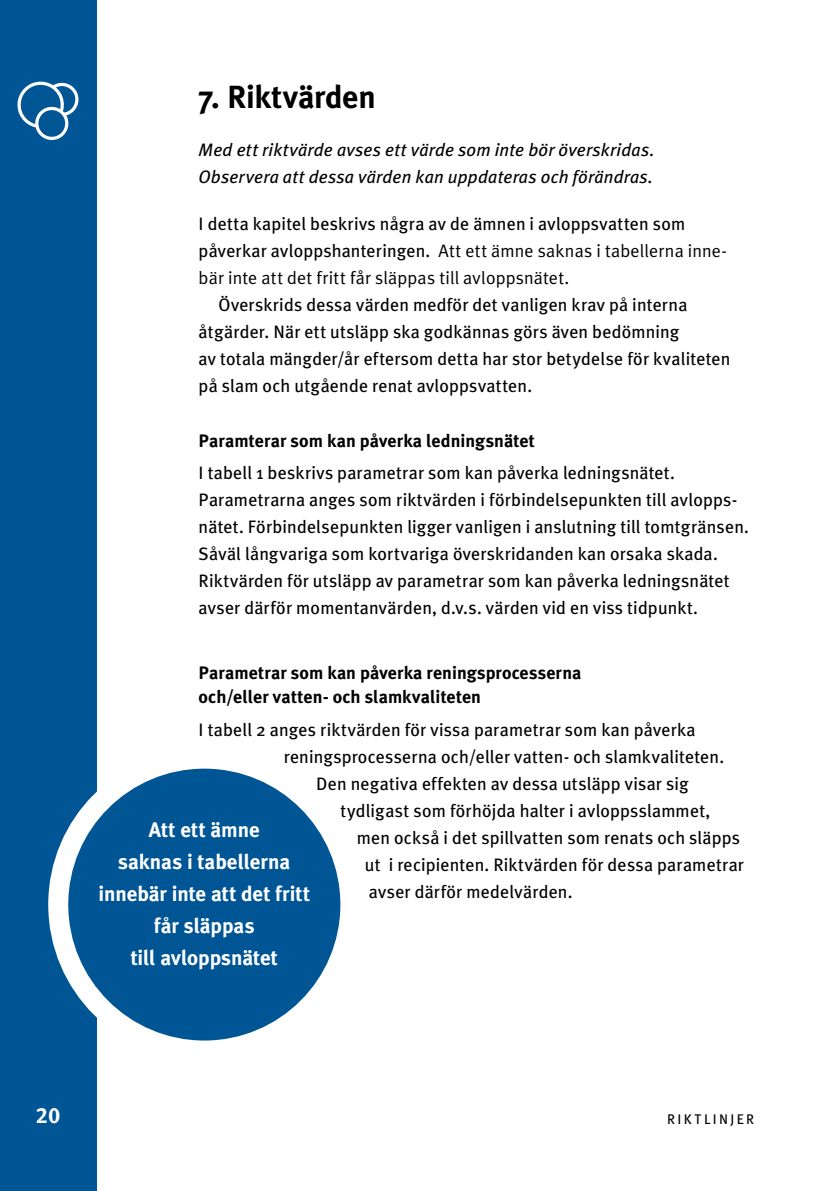
<style>
.page{position:relative;width:840px;height:1191px;background:#fff}
.page>*{position:absolute;margin:0;border:0;box-sizing:border-box;transform-origin:0 0}
.t1{font:700 32px "Meta Plus";letter-spacing:-.01em;color:#000}
.t2{font:22px "Meta Bold LF";color:#fff}
.t3{font:700 21px/32px "Meta Plus";color:#fff;text-align:center}
.t4{font:18px/27px "Meta Plus";letter-spacing:.01em;color:#000}
.t5{font:700 18px/24px "Meta Plus";letter-spacing:.005em;color:#000}
.t6{font:18px/27px "Meta Plus Normal";letter-spacing:.01em;color:#000}
.t7{font:italic 18px/27px "Meta Plus";letter-spacing:.01em;color:#000}
.t8{font:14px "Meta Plus";letter-spacing:.165em;color:#000}
.s1{font-family:"Meta Plus"}
</style>
<div class="page">
<div style="left:0;top:0;width:96px;height:1191px;background:#005595"></div>
<svg style="left:17px;top:82px;width:61px;height:58px"></svg>
<div style="left:58px;top:758px;width:292px;height:292px;background:#005595;border-radius:50%"></div>
<div style="left:48px;top:748px;width:312px;height:312px;border:20px solid #fff;border-radius:50%"></div>
<h1 class="t1" style="left:198px;top:79px;width:178px">7. Riktvärden</h1>
<p class="t7" style="left:198px;top:136px;width:457px">Med ett riktvärde avses ett värde som inte bör överskridas.<br>Observera att dessa värden kan uppdateras och förändras.</p>
<p class="t4" style="left:198px;top:210px;width:488px">I detta kapitel beskrivs några av de ämnen i avloppsvatten som</p>
<p class="t6" style="left:198px;top:237px;width:529px"><span class="s1">påverkar avloppshanteringen.</span> Att ett ämne saknas i tabellerna inne&shy;bär inte att det fritt får släppas till avloppsnätet.</p>
<p class="t4" style="left:198px;top:291px;width:533px;text-indent:20px">Överskrids dessa värden medför det vanligen krav på interna åtgärder. När ett utsläpp ska godkännas görs även bedömning<br>av totala mängder/år eftersom detta har stor betydelse för kvaliteten på slam och utgående renat avloppsvatten.</p>
<p class="t5" style="left:198px;top:428px;width:337px">Paramterar som kan påverka ledningsnätet</p>
<p class="t4" style="left:198px;top:459px;width:551px">I tabell 1 beskrivs parametrar som kan påverka ledningsnätet.<br>Parametrarna anges som riktvärden i förbindelsepunkten till avlopps&shy;nätet. Förbindelsepunkten ligger vanligen i anslutning till tomtgränsen.<br>Såväl långvariga som kortvariga överskridanden kan orsaka skada.<br>Riktvärden för utsläpp av parametrar som kan påverka ledningsnätet avser därför momentanvärden, d.v.s. värden vid en viss tidpunkt.</p>
<p class="t5" style="left:198px;top:661px;width:384px">Parametrar som kan påverka reningsprocesserna och/eller vatten- och slamkvaliteten</p>
<p class="t4" style="left:198px;top:716px;width:498px">I tabell 2 anges riktvärden för vissa parametrar som kan påverka</p>
<p class="t4" style="left:283px;top:743px;width:441px">reningsprocesserna och/eller vatten- och slamkvaliteten.</p>
<p class="t4" style="left:316px;top:770px;width:373px">Den negativa effekten av dessa utsläpp visar sig</p>
<p class="t4" style="left:340px;top:797px;width:371px">tydligast som förhöjda halter i avloppsslammet,</p>
<p class="t4" style="left:356px;top:824px;width:384px">men också i det spillvatten som renats och släpps</p>
<p class="t4" style="left:364px;top:851px;width:380px">ut i recipienten. Riktvärden för dessa parametrar</p>
<p class="t4" style="left:369px;top:878px;width:205px">avser därför medelvärden.</p>
<p class="t3" style="left:98px;top:813px;width:213px">Att ett ämne<br>saknas i tabellerna innebär inte att det fritt får släppas<br>till avloppsnätet</p>
<p class="t2" style="left:36px;top:1102px;width:26px">20</p>
<p class="t8" style="left:666px;top:1111px;width:89px">RIKTLINJER</p>
</div>
